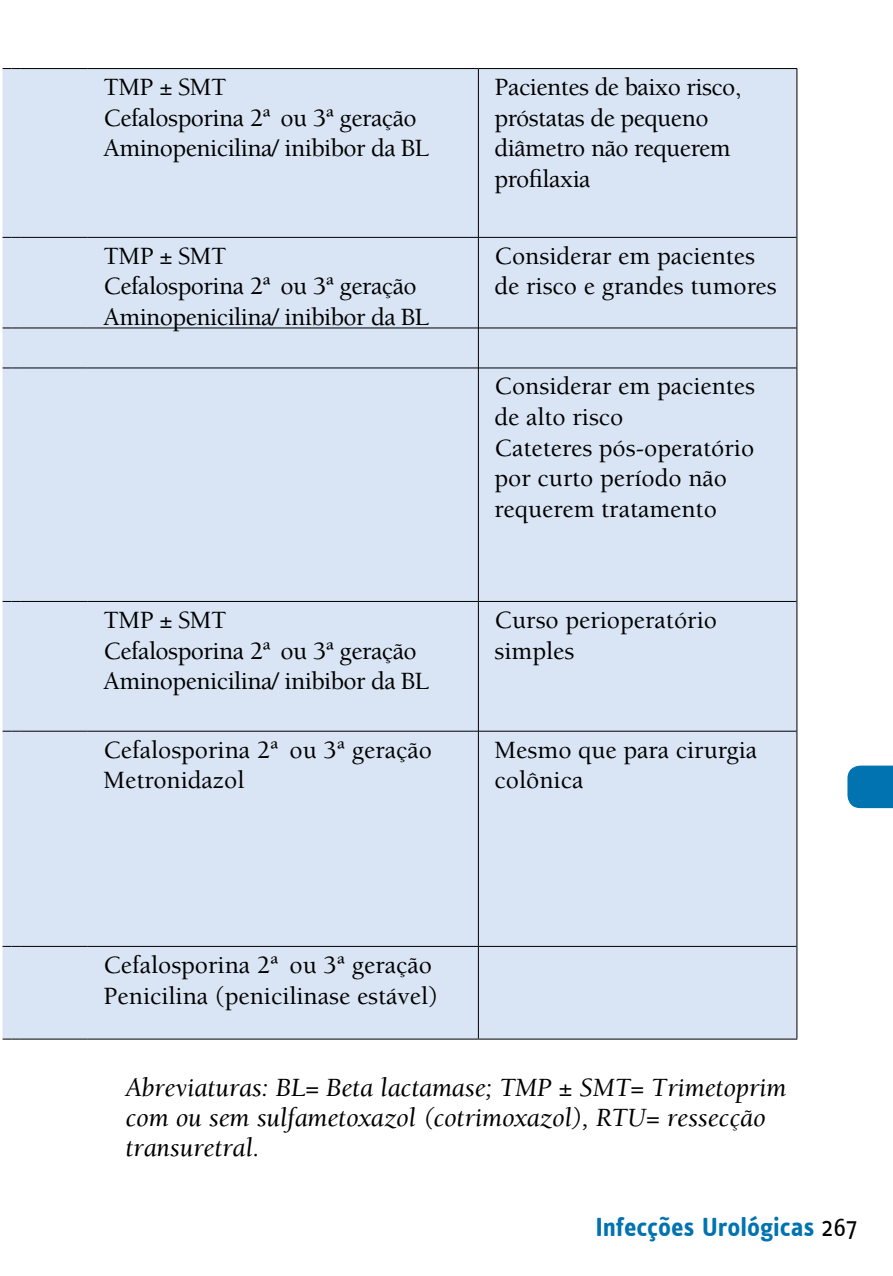
<style>
.page{position:relative;width:893px;height:1276px;background:#fff}
.page>*{position:absolute;margin:0;border:0;box-sizing:border-box;transform-origin:0 0}
.t1{font:italic 27px/30px "Berkeley Std";letter-spacing:-.005em;color:#000}
.t2{font:700 27px "Info Text";color:#0173b1}
.t3{font:27px "Info Text";color:#000}
.t4{font:500 25.5px/30.6px "Berkeley Std";color:#000}
.t5{font:500 25.5px/30.6px "Berkeley Std";letter-spacing:-.02em;color:#000}
.s1{font-weight:400;color:#000}
</style>
<div class="page">
<svg style="left:847px;top:765px;width:46px;height:43px;background:#0f7ab5"></svg>
<div style="left:3px;top:69px;width:793px;height:969px;background:#d9e5f4"></div>
<svg style="left:3px;top:68px;width:18px;height:1px"></svg>
<hr style="left:21px;top:68px;width:66px;height:1px;background:#000">
<hr style="left:87px;top:68px;width:391px;height:1px;background:#000">
<hr style="left:478px;top:68px;width:319px;height:1px;background:#000">
<svg style="left:3px;top:237px;width:18px;height:1px"></svg>
<hr style="left:21px;top:237px;width:66px;height:1px;background:#000">
<hr style="left:87px;top:237px;width:391px;height:1px;background:#000">
<hr style="left:479px;top:237px;width:317px;height:1px;background:#000">
<svg style="left:3px;top:327px;width:18px;height:1px"></svg>
<hr style="left:21px;top:327px;width:66px;height:1px;background:#000">
<hr style="left:87px;top:327px;width:391px;height:1px;background:#000">
<hr style="left:479px;top:327px;width:317px;height:1px;background:#000">
<svg style="left:3px;top:367px;width:18px;height:1px"></svg>
<hr style="left:21px;top:367px;width:66px;height:1px;background:#000">
<hr style="left:87px;top:367px;width:391px;height:1px;background:#000">
<hr style="left:479px;top:367px;width:317px;height:1px;background:#000">
<svg style="left:3px;top:601px;width:18px;height:1px"></svg>
<hr style="left:21px;top:601px;width:66px;height:1px;background:#000">
<hr style="left:87px;top:601px;width:391px;height:1px;background:#000">
<hr style="left:479px;top:601px;width:317px;height:1px;background:#000">
<svg style="left:3px;top:730px;width:18px;height:1px"></svg>
<hr style="left:21px;top:730px;width:66px;height:1px;background:#000">
<hr style="left:87px;top:730px;width:391px;height:1px;background:#000">
<hr style="left:479px;top:730px;width:317px;height:1px;background:#000">
<svg style="left:3px;top:946px;width:18px;height:1px"></svg>
<hr style="left:21px;top:946px;width:66px;height:1px;background:#000">
<hr style="left:87px;top:946px;width:391px;height:1px;background:#000">
<hr style="left:479px;top:946px;width:317px;height:1px;background:#000">
<svg style="left:3px;top:1038px;width:18px;height:1px"></svg>
<hr style="left:21px;top:1038px;width:66px;height:1px;background:#000">
<hr style="left:87px;top:1038px;width:391px;height:1px;background:#000">
<hr style="left:478px;top:1038px;width:319px;height:1px;background:#000">
<hr style="left:478px;top:69px;width:1px;height:168px;background:#000">
<hr style="left:796px;top:69px;width:1px;height:168px;background:#000">
<hr style="left:478px;top:237px;width:1px;height:91px;background:#000">
<hr style="left:796px;top:237px;width:1px;height:91px;background:#000">
<hr style="left:478px;top:328px;width:1px;height:40px;background:#000">
<hr style="left:796px;top:328px;width:1px;height:40px;background:#000">
<hr style="left:478px;top:368px;width:1px;height:233px;background:#000">
<hr style="left:796px;top:368px;width:1px;height:233px;background:#000">
<hr style="left:478px;top:601px;width:1px;height:130px;background:#000">
<hr style="left:796px;top:601px;width:1px;height:130px;background:#000">
<hr style="left:478px;top:731px;width:1px;height:215px;background:#000">
<hr style="left:796px;top:731px;width:1px;height:215px;background:#000">
<hr style="left:478px;top:946px;width:1px;height:92px;background:#000">
<hr style="left:796px;top:946px;width:1px;height:92px;background:#000">
<p class="t5" style="left:103px;top:72px;width:327px">TMP ± SMT<br>Cefalosporina 2ª ou 3ª geração<br>Aminopenicilina/ inibibor da BL</p>
<p class="t5" style="left:495px;top:72px;width:248px">Pacientes de baixo risco, próstatas de pequeno diâmetro não requerem profilaxia</p>
<p class="t5" style="left:103px;top:241px;width:327px">TMP ± SMT<br>Cefalosporina 2ª ou 3ª geração<br>Aminopenicilina/ inibibor da BL</p>
<p class="t4" style="left:495px;top:241px;width:284px">Considerar em pacientes de risco e grandes tumores</p>
<p class="t4" style="left:495px;top:371px;width:262px">Considerar em pacientes de alto risco<br>Cateteres pós-operatório por curto período não requerem tratamento</p>
<p class="t5" style="left:103px;top:605px;width:327px">TMP ± SMT<br>Cefalosporina 2ª ou 3ª geração<br>Aminopenicilina/ inibibor da BL</p>
<p class="t4" style="left:495px;top:605px;width:224px">Curso perioperatório simples</p>
<p class="t4" style="left:103px;top:735px;width:330px">Cefalosporina 2ª ou 3ª geração<br>Metronidazol</p>
<p class="t4" style="left:495px;top:735px;width:264px">Mesmo que para cirurgia colônica</p>
<p class="t4" style="left:103px;top:950px;width:336px">Cefalosporina 2ª ou 3ª geração<br>Penicilina (penicilinase estável)</p>
<p class="t1" style="left:125px;top:1073px;width:662px">Abreviaturas: BL= Beta lactamase; TMP ± SMT= Trimetoprim com ou sem sulfametoxazol (cotrimoxazol), RTU= ressecção transuretral.</p>
<p class="t2" style="left:596px;top:1211px;width:263px">Infecções Urológicas <span class="s1">267</span></p>
<p class="t3" style="left:830px;top:1212px;width:26px">25</p>
</div>
